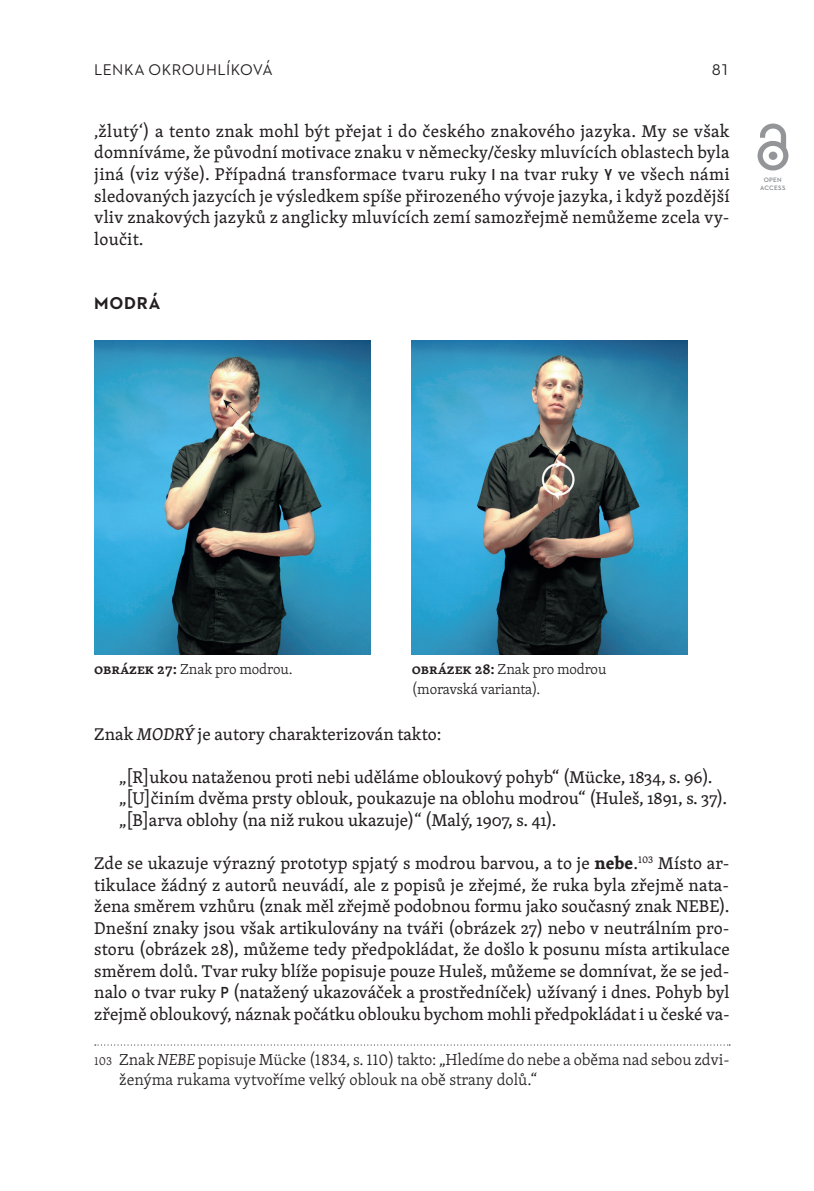
<style>
.page{position:relative;width:814px;height:1191px;background:#fff}
.page>*{position:absolute;margin:0;border:0;box-sizing:border-box;transform-origin:0 0}
.t1{font:17.5px/21.5px "Skolar PE";color:#231f20;text-align:justify}
.t2{font:700 17.5px "Neutraface 2 Text";letter-spacing:.04em;color:#231f20}
.t3{font:300 16.28px/20.1px "Skolar PE";letter-spacing:-.005em;color:#231f20}
.t4{font:15.75px "Neutraface 2 Text";color:#231f20}
.t5{font:300 14.88px/20.1px "Skolar PE";color:#231f20}
.t6{font:600 6.48px/8.8px "Neutraface 2 Text";letter-spacing:.035em;color:#808285;text-align:center}
.s1{font-family:"DEZ"}
.s2{font-weight:600}
.s3{font-style:italic}
.s4{font-weight:700}
.s5{font-size:12.08px}
</style>
<div class="page">
<svg style="left:95px;top:1044px;width:635px;height:1px"></svg>
<img style="left:94px;top:340px;width:276px;height:314px">
<img style="left:411px;top:340px;width:276px;height:314px">
<img style="left:757px;top:123px;width:31px;height:48px">
<p class="t4" style="left:94px;top:60px;width:11px">LENKA</p>
<p class="t4" style="left:148px;top:60px;width:12px">OKROUHLÍKOV</p>
<p class="t4" style="left:262px;top:60px;width:12px">Á</p>
<p class="t4" style="left:711px;top:60px;width:19px">81</p>
<p class="t1" style="left:94px;top:120px;width:637px">‚žlutý‘) a tento znak mohl být přejat i do českého znakového jazyka. My se však domníváme, že původní motivace znaku v německy/česky mluvících oblastech byla jiná (viz výše). Případná transformace tvaru ruky <span class="s1">i</span> na tvar ruky <span class="s1">y</span> ve všech námi sledovaných jazycích je výsledkem spíše přirozeného vývoje jazyka, i když pozdější vliv znakových jazyků z anglicky mluvících zemí samozřejmě nemůžeme zcela vy&shy;loučit.</p>
<p class="t2" style="left:94px;top:292px;width:68px">MODRÁ</p>
<p class="t6" style="left:760px;top:175px;width:27px">OPEN<br>ACCESS</p>
<p class="t5" style="left:94px;top:658px;width:200px"><span class="s2">obrázek 27:</span> Znak pro modrou.</p>
<p class="t5" style="left:412px;top:658px;width:196px"><span class="s2">obrázek 28:</span> Znak pro modrou (moravská varianta).</p>
<p class="t1" style="left:94px;top:722px;width:349px">Znak <span class="s3">MODRÝ</span> je autory charakterizován takto:</p>
<p class="t1" style="left:119px;top:766px;width:609px;text-align:left">„[R]ukou nataženou proti nebi uděláme obloukový pohyb“ (Mücke, 1834, s. 96). „[U]činím dvěma prsty oblouk, poukazuje na oblohu modrou“ (Huleš, 1891, s. 37). „[B]arva oblohy (na niž rukou ukazuje)“ (Malý, 1907, s. 41).</p>
<p class="t1" style="left:94px;top:852px;width:637px">Zde se ukazuje výrazný prototyp spjatý s modrou barvou, a to je <span class="s4">nebe</span>.<sup>103</sup> Místo ar&shy;tikulace žádný z autorů neuvádí, ale z popisů je zřejmé, že ruka byla zřejmě nata&shy;žena směrem vzhůru (znak měl zřejmě podobnou formu jako současný znak NEBE).<br>Dnešní znaky jsou však artikulovány na tváři (obrázek 27) nebo v neutrálním pro&shy;storu (obrázek 28), můžeme tedy předpokládat, že došlo k posunu místa artikulace směrem dolů. Tvar ruky blíže popisuje pouze Huleš, můžeme se domnívat, že se jed&shy;nalo o tvar ruky <span class="s1">p</span> (natažený ukazováček a prostředníček) užívaný i dnes. Pohyb byl zřejmě obloukový, náznak počátku oblouku bychom mohli předpokládat i u české va-</p>
<p class="t3" style="left:119px;top:1049px;width:612px;text-indent:-25px"><span class="s5">103</span> Znak <span class="s3">NEBE</span> popisuje Mücke (1834, s. 110) takto: „Hledíme do nebe a oběma nad sebou zdvi&shy;ženýma rukama vytvoříme velký oblouk na obě strany dolů.“</p>
</div>
